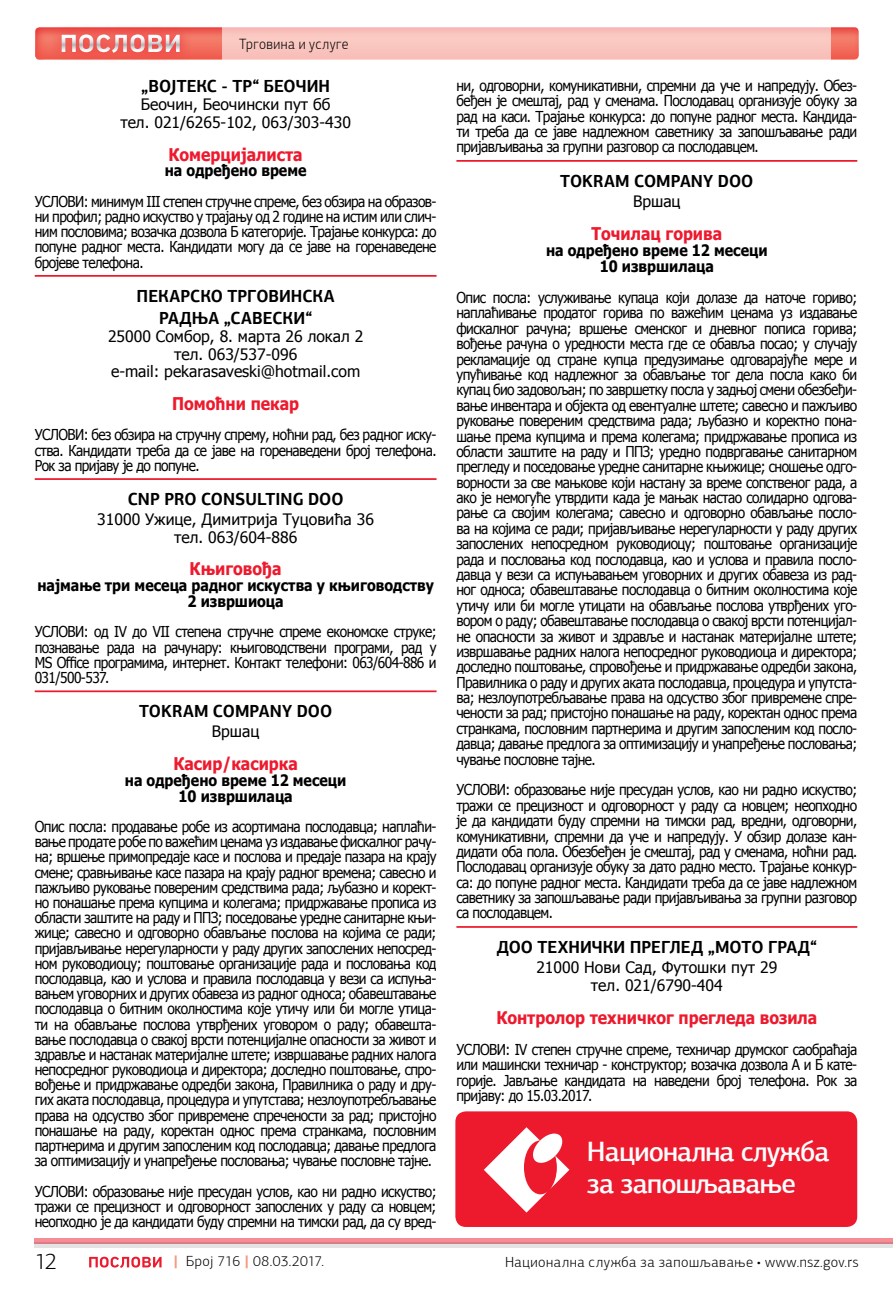
<style>
.page{position:relative;width:893px;height:1290px;background:#fff}
.page>*{position:absolute;margin:0;border:0;box-sizing:border-box;transform-origin:0 0}
.t1{font:500 28px/31.5px "PF Agora Sans Pro";letter-spacing:-.03em;color:#fff}
.t2{font:300 22.75px "PF Agora Sans Pro";color:#000}
.t3{font:700 17.5px/22.8px "PF Agora Sans Pro";color:#000;text-align:center;scale:.93 1}
.t4{font:700 17.5px "Tahoma";color:#ed1a2e;scale:.9 1}
.t5{font:15.75px/17.7px "Tahoma";color:#000;text-align:center}
.t6{font:700 15.75px/15.9px "Tahoma";color:#000;text-align:center;scale:.9 1}
.t7{font:15.05px/15.4px "Tahoma";letter-spacing:-.04em;color:#000;text-align:justify;scale:.91 1}
.t8{font:300 14.88px "PF Agora Sans Pro";letter-spacing:.035em;color:#000;scale:.93 1}
.t9{font:300 14.7px "PF Agora Sans Pro";letter-spacing:.035em;color:#000}
.t10{font:300 14.7px "PF Agora Sans Pro";letter-spacing:.01em;color:#000}
.s1{font-weight:900;color:#f69780}
</style>
<div class="page">
<div style="left:35px;top:1238px;width:858px;height:5px;background:#f68c96"></div>
<svg style="left:35px;top:1242px;width:858px;height:5px;fill:#e3e3e3"></svg>
<svg style="left:89px;top:1256px;width:73px;height:12px"></svg>
<svg style="left:35px;top:26px;width:824px;height:33px"></svg>
<div style="left:51px;top:23px;width:140px;height:41px;background:#ed1a2e;opacity:.75"></div>
<svg style="left:62px;top:34px;width:118px;height:19px"></svg>
<svg style="left:222px;top:26px;width:609px;height:34px;fill:#f9c4be"></svg>
<hr style="left:35px;top:275px;width:402px;height:2px;background:#ed1a2e">
<hr style="left:35px;top:478px;width:402px;height:2px;background:#ed1a2e">
<hr style="left:35px;top:690px;width:402px;height:2px;background:#ed1a2e">
<hr style="left:456px;top:160px;width:401px;height:2px;background:#ed1a2e">
<hr style="left:456px;top:926px;width:401px;height:2px;background:#ed1a2e">
<div style="left:455px;top:1111px;width:402px;height:116px;background:#ed1a2e;border-radius:10px"></div>
<svg style="left:484px;top:1127px;width:85px;height:85px"></svg>
<p class="t8" style="left:239px;top:35px;width:119px">Трговина и услуге</p>
<p class="t3" style="left:141px;top:75px;width:205px">„ВОЈТЕКС - ТР“ БЕОЧИН</p>
<p class="t5" style="left:120px;top:96px;width:232px">Беочин, Беочински пут бб<br>тел. 021/6265-102, 063/303-430</p>
<p class="t4" style="left:169px;top:142px;width:151px">Комерцијалиста</p>
<p class="t6" style="left:165px;top:163px;width:159px">на одређено време</p>
<p class="t7" style="left:35px;top:195px;width:443px">УСЛОВИ: минимум III степен стручне спреме, без обзира на образов&shy;ни профил; радно искуство у трајању од 2 године на истим или слич&shy;ним пословима; возачка дозвола Б категорије. Трајање конкурса: до попуне радног места. Кандидати могу да се јаве на горенаведене бројеве телефона.</p>
<p class="t3" style="left:137px;top:284px;width:214px">ПЕКАРСКО ТРГОВИНСКА<br>РАДЊА „САВЕСКИ“</p>
<p class="t5" style="left:108px;top:328px;width:257px">25000 Сомбор, 8. марта 26 локал 2 тел. 063/537-096<br>e-mail: pekarasaveski@hotmail.com</p>
<p class="t4" style="left:172px;top:391px;width:142px">Помоћни пекар</p>
<p class="t7" style="left:35px;top:428px;width:443px">УСЛОВИ: без обзира на стручну спрему, ноћни рад, без радног иску&shy;ства. Кандидати треба да се јаве на горенаведени број телефона.<br>Рок за пријаву је до попуне.</p>
<p class="t3" style="left:128px;top:487px;width:234px">CNP PRO CONSULTING DOO</p>
<p class="t5" style="left:97px;top:511px;width:278px">31000 Ужице, Димитрија Туцовића 36 тел. 063/604-886</p>
<p class="t4" style="left:190px;top:557px;width:104px">Књиговођа</p>
<p class="t6" style="left:37px;top:578px;width:442px">најмање три месеца радног искуства у књиговодству<br>2 извршиоца</p>
<p class="t7" style="left:35px;top:625px;width:443px">УСЛОВИ: од IV до VII степена стручне спреме економске струке; познавање рада на рачунару: књиговодствени програми, рад у MS Office програмима, интернет. Контакт телефони: 063/604-886 и 031/500-537.</p>
<p class="t3" style="left:139px;top:699px;width:209px">TOKRAM COMPANY DOO</p>
<p class="t5" style="left:212px;top:723px;width:49px">Вршац</p>
<p class="t4" style="left:173px;top:751px;width:140px">Касир/касирка</p>
<p class="t6" style="left:125px;top:773px;width:248px">на одређено време 12 месеци<br>10 извршилаца</p>
<p class="t7" style="left:35px;top:820px;width:443px">Опис посла: продавање робе из асортимана послодавца; наплаћи&shy;вање продате робе по важећим ценама уз издавање фискалног рачу&shy;на; вршење примопредаје касе и послова и предаје пазара на крају смене; сравњивање касе пазара на крају радног времена; савесно и пажљиво руковање повереним средствима рада; љубазно и корект&shy;но понашање према купцима и колегама; придржавање прописа из области заштите на раду и ППЗ; поседовање уредне санитарне књи&shy;жице; савесно и одговорно обављање послова на којима се ради; пријављивање нерегуларности у раду других запослених непосред&shy;ном руководиоцу; поштовање организације рада и пословања код послодавца, као и услова и правила послодавца у вези са испуња&shy;вањем уговорних и других обавеза из радног односа; обавештавање послодавца о битним околностима које утичу или би могле утица&shy;ти на обављање послова утврђених уговором о раду; обавешта&shy;вање послодавца о свакој врсти потенцијалне опасности за живот и здравље и настанак материјалне штете; извршавање радних налога непосредног руководиоца и директора; доследно поштовање, спро&shy;вођење и придржавање одредби закона, Правилника о раду и дру&shy;гих аката послодавца, процедура и упутстава; незлоупотребљавање права на одсуство због привремене спречености за рад; пристојно понашање на раду, коректан однос према странкама, пословним партнерима и другим запосленим код послодавца; давање предлога за оптимизацију и унапређење пословања; чување пословне тајне.</p>
<p class="t7" style="left:35px;top:1184px;width:443px">УСЛОВИ: образовање није пресудан услов, као ни радно искуство; тражи се прецизност и одговорност запослених у раду са новцем; неопходно је да кандидати буду спремни на тимски рад, да су вред-</p>
<p class="t7" style="left:456px;top:78px;width:442px">ни, одговорни, комуникативни, спремни да уче и напредују. Обез&shy;беђен је смештај, рад у сменама. Послодавац организује обуку за рад на каси. Трајање конкурса: до попуне радног места. Кандида&shy;ти треба да се јаве надлежном саветнику за запошљавање ради пријављивања за групни разговор са послодавцем.</p>
<p class="t3" style="left:560px;top:169px;width:209px">TOKRAM COMPANY DOO</p>
<p class="t5" style="left:633px;top:193px;width:49px">Вршац</p>
<p class="t4" style="left:591px;top:221px;width:147px">Точилац горива</p>
<p class="t6" style="left:546px;top:243px;width:248px">на одређено време 12 месеци<br>10 извршилаца</p>
<p class="t7" style="left:456px;top:291px;width:442px">Опис посла: услуживање купаца који долазе да наточе гориво; наплаћивање продатог горива по важећим ценама уз издавање фискалног рачуна; вршење сменског и дневног пописа горива; вођење рачуна о уредности места где се обавља посао; у случају рекламације од стране купца предузимање одговарајуће мере и упућивање код надлежног за обављање тог дела посла како би купац био задовољан; по завршетку посла у задњој смени обезбеђи&shy;вање инвентара и објекта од евентуалне штете; савесно и пажљиво руковање повереним средствима рада; љубазно и коректно пона&shy;шање према купцима и према колегама; придржавање прописа из области заштите на раду и ППЗ; уредно подвргавање санитарном прегледу и поседовање уредне санитарне књижице; сношење одго&shy;ворности за све мањкове који настану за време сопственог рада, а ако је немогуће утврдити када је мањак настао солидарно одгова&shy;рање са својим колегама; савесно и одговорно обављање посло&shy;ва на којима се ради; пријављивање нерегуларности у раду других запослених непосредном руководиоцу; поштовање организације рада и пословања код послодавца, као и услова и правила посло&shy;давца у вези са испуњавањем уговорних и других обавеза из рад&shy;ног односа; обавештавање послодавца о битним околностима које утичу или би могле утицати на обављање послова утврђених уго&shy;вором о раду; обавештавање послодавца о свакој врсти потенцијал&shy;не опасности за живот и здравље и настанак материјалне штете; извршавање радних налога непосредног руководиоца и директора; доследно поштовање, спровођење и придржавање одредби закона, Правилника о раду и других аката послодавца, процедура и упутста&shy;ва; незлоупотребљавање права на одсуство због привремене спре&shy;чености за рад; пристојно понашање на раду, коректан однос према странкама, пословним партнерима и другим запосленим код посло&shy;давца; давање предлога за оптимизацију и унапређење пословања; чување пословне тајне.</p>
<p class="t7" style="left:456px;top:783px;width:442px">УСЛОВИ: образовање није пресудан услов, као ни радно искуство; тражи се прецизност и одговорност у раду са новцем; неопходно је да кандидати буду спремни на тимски рад, вредни, одговорни, комуникативни, спремни да уче и напредују. У обзир долазе кан&shy;дидати оба пола. Обезбеђен је смештај, рад у сменама, ноћни рад.<br>Послодавац организује обуку за дато радно место. Трајање конкур&shy;са: до попуне радног места. Кандидати треба да се јаве надлежном саветнику за запошљавање ради пријављивања за групни разговор са послодавцем.</p>
<p class="t3" style="left:497px;top:935px;width:346px">ДОО ТЕХНИЧКИ ПРЕГЛЕД „МОТО ГРАД“</p>
<p class="t5" style="left:536px;top:959px;width:243px">21000 Нови Сад, Футошки пут 29 тел. 021/6790-404</p>
<p class="t4" style="left:496px;top:1005px;width:358px">Контролор техничког прегледа возила</p>
<p class="t7" style="left:456px;top:1042px;width:442px">УСЛОВИ: IV степен стручне спреме, техничар друмског саобраћаја или машински техничар - конструктор; возачка дозвола А и Б кате&shy;горије. Јављање кандидата на наведени број телефона. Рок за пријаву: до 15.03.2017.</p>
<h1 class="t1" style="left:587px;top:1135px;width:244px">Национална служба за запошљавање</h1>
<h2 class="t2" style="left:35px;top:1248px;width:24px">12</h2>
<p class="t10" style="left:173px;top:1253px;width:152px"><span class="s1">|</span> Број 716 <span class="s1">|</span> 08.03.2017.</p>
<p class="t9" style="left:505px;top:1253px;width:355px">Национална служба за запошљавање • www.nsz.gov.rs</p>
</div>
